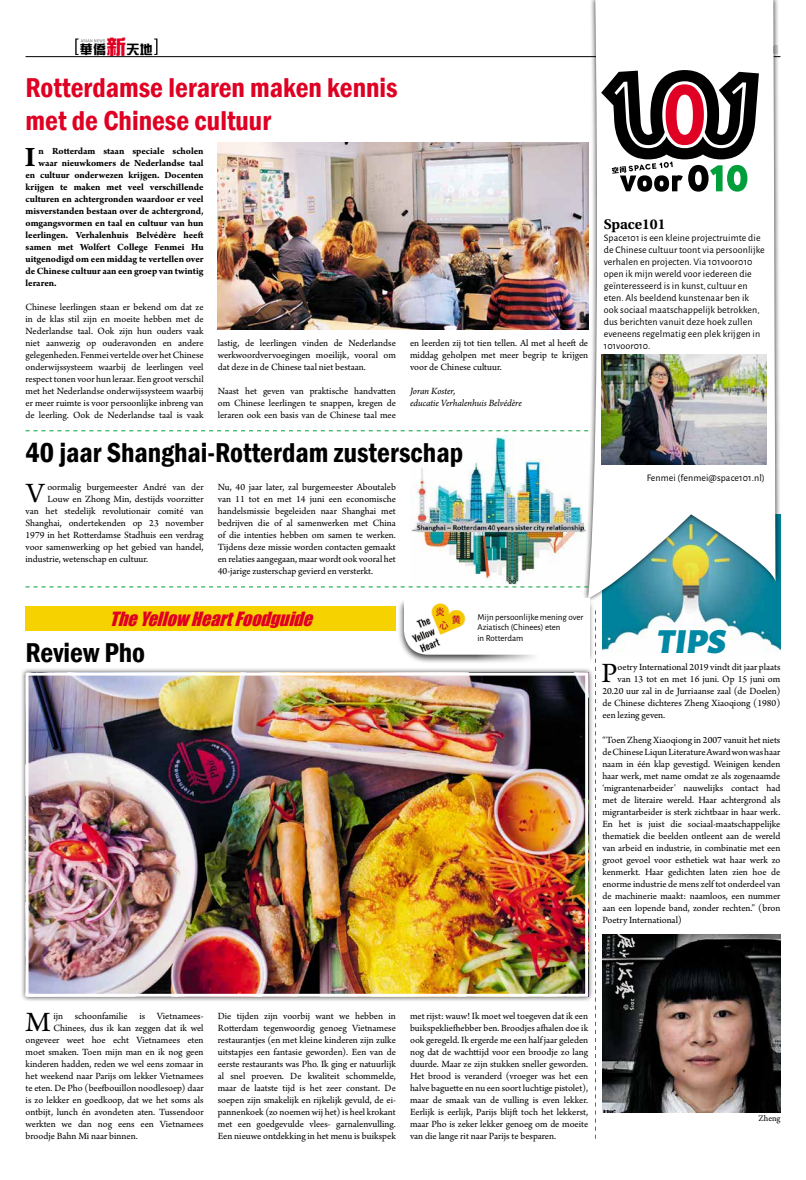
<style>
.page{position:relative;width:806px;height:1180px;background:#fff}
.page>*{position:absolute;margin:0;border:0;box-sizing:border-box;transform-origin:0 0}
.t1{font:italic 900 35.2px "Alegreya Sans";color:#0088a4}
.t2{font:700 29.8px "Arno Pro";color:#000}
.t3{font:29.4px "Arno Pro";color:#000}
.t4{font:600 condensed 28px/33.6px "Franklin Gothic";color:#df0023}
.t5{font:600 condensed 28px "Franklin Gothic";color:#000}
.t6{font:italic 18px "Impact";color:#df0023}
.t7{font:700 14px "Linguistics Pro";color:#000}
.t8{font:900 12.3px "Sing Yi";color:#000}
.t9{font:10px/12px "Arno Pro";letter-spacing:-.005em;color:#000;text-align:justify}
.t10{font:700 10px "Arno Pro";letter-spacing:-.005em;color:#000}
.t11{font:10px/12px "Alegreya Sans";letter-spacing:.01em;color:#000}
.t12{font:italic 10px/12px "Arno Pro";letter-spacing:-.005em;color:#000}
.t13{font:9px/10.8px "Alegreya Sans";color:#000}
.t14{font:9px "Arno Pro";letter-spacing:-.005em;color:#000}
.s1{font-size:19.1px;color:#df0023}
</style>
<div class="page">
<hr style="left:26px;top:56px;width:754px;height:1px;background:#000">
<svg style="left:75px;top:38px;width:30px;height:17px"></svg>
<svg style="left:154px;top:38px;width:3px;height:17px"></svg>
<img style="left:410px;top:435px;width:172px;height:151px">
<img style="left:602px;top:603px;width:178px;height:49px">
<div style="left:582px;top:0;width:198px;height:603px;background:#000;opacity:.75"></div>
<svg style="left:587px;top:0;width:188px;height:598px"></svg>
<img style="left:601px;top:355px;width:165px;height:110px">
<svg style="left:600px;top:70px;width:158px;height:122px"></svg>
<svg style="left:26px;top:430px;width:561px;height:1px"></svg>
<svg style="left:26px;top:586px;width:561px;height:1px"></svg>
<div style="left:26px;top:606px;width:369px;height:24px;background:#f6d300"></div>
<div style="left:397px;top:599px;width:197px;height:64px;background:#000;opacity:.75"></div>
<div style="left:475px;top:598px;width:115px;height:68px;background:#fff"></div>
<img style="left:400px;top:599px;width:75px;height:55px">
<img style="left:218px;top:142px;width:369px;height:187px">
<img style="left:602px;top:934px;width:178px;height:178px">
<div style="left:20px;top:667px;width:573px;height:335px;background:#000;opacity:.75"></div>
<img style="left:30px;top:676px;width:553px;height:316px">
<div style="left:26px;top:672px;width:561px;height:324px;border:3px solid #fff"></div>
<p class="t8" style="left:80px;top:43px;width:74px">華僑<span class="s1">新</span>天地</p>
<h3 class="t4" style="left:26px;top:70px;width:373px">Rotterdamse leraren maken kennis met de Chinese cultuur</h3>
<h2 class="t2" style="left:25px;top:140px;width:12px">I</h2>
<p class="t10" style="left:39px;top:145px;width:166px">n Rotterdam staan speciale scholen</p>
<p class="t10" style="left:39px;top:157px;width:166px">waar nieuwkomers de Nederlandse taal</p>
<p class="t10" style="left:26px;top:169px;width:179px">en cultuur onderwezen krijgen. Docenten</p>
<p class="t10" style="left:26px;top:181px;width:179px">krijgen te maken met veel verschillende</p>
<p class="t10" style="left:26px;top:193px;width:179px">culturen en achtergronden waardoor er veel</p>
<p class="t10" style="left:26px;top:205px;width:179px">misverstanden bestaan over de achtergrond,</p>
<p class="t10" style="left:26px;top:217px;width:179px">omgangsvormen en taal en cultuur van hun</p>
<p class="t10" style="left:26px;top:229px;width:179px">leerlingen. Verhalenhuis Belvédère heeft</p>
<p class="t10" style="left:26px;top:241px;width:179px">samen met Wolfert College Fenmei Hu</p>
<p class="t10" style="left:26px;top:253px;width:179px">uitgenodigd om een middag te vertellen over</p>
<p class="t10" style="left:26px;top:265px;width:179px">de Chinese cultuur aan een groep van twintig</p>
<p class="t10" style="left:26px;top:277px;width:33px">leraren.</p>
<p class="t9" style="left:26px;top:302px;width:179px">Chinese leerlingen staan er bekend om dat ze in de klas stil zijn en moeite hebben met de Nederlandse taal. Ook zijn hun ouders vaak niet aanwezig op ouderavonden en andere gelegenheden. Fenmei vertelde over het Chinese onderwijssysteem waarbij de leerlingen veel respect tonen voor hun leraar. Een groot verschil met het Nederlandse onderwijssysteem waarbij er meer ruimte is voor persoonlijke inbreng van de leerling. Ook de Nederlandse taal is vaak</p>
<p class="t9" style="left:218px;top:338px;width:179px">lastig, de leerlingen vinden de Nederlandse werkwoordvervoegingen moeilijk, vooral om dat deze in de Chinese taal niet bestaan.</p>
<p class="t9" style="left:218px;top:386px;width:179px">Naast het geven van praktische handvatten om Chinese leerlingen te snappen, kregen de leraren ook een basis van de Chinese taal mee</p>
<p class="t9" style="left:410px;top:338px;width:179px">en leerden zij tot tien tellen. Al met al heeft de middag geholpen met meer begrip te krijgen voor de Chinese cultuur.</p>
<p class="t12" style="left:410px;top:386px;width:113px">Joran Koster,<br>educatie Verhalenhuis Belvédère</p>
<h3 class="t5" style="left:26px;top:434px;width:439px">40 jaar Shanghai-Rotterdam zusterschap</h3>
<h3 class="t3" style="left:26px;top:476px;width:20px">V</h3>
<p class="t9" style="left:47px;top:482px;width:158px">oormalig burgemeester André van der</p>
<p class="t9" style="left:218px;top:482px;width:179px">Nu, 40 jaar later, zal burgemeester Aboutaleb van 11 tot en met 14 juni een economische handelsmissie begeleiden naar Shanghai met bedrijven die of al samenwerken met China of die intenties hebben om samen te werken.<br>Tijdens deze missie worden contacten gemaakt en relaties aangegaan, maar wordt ook vooral het 40-jarige zusterschap gevierd en versterkt.</p>
<p class="t9" style="left:47px;top:494px;width:158px">Louw en Zhong Min, destijds voorzitter</p>
<p class="t9" style="left:26px;top:506px;width:179px">van het stedelijk revolutionair comité van</p>
<p class="t9" style="left:26px;top:518px;width:179px">Shanghai, ondertekenden op 23 november</p>
<p class="t9" style="left:26px;top:530px;width:179px">1979 in het Rotterdamse Stadhuis een verdrag</p>
<p class="t9" style="left:26px;top:542px;width:179px">voor samenwerking op het gebied van handel,</p>
<p class="t9" style="left:26px;top:554px;width:124px">industrie, wetenschap en cultuur.</p>
<h3 class="t6" style="left:109px;top:604px;width:211px">TheYellowHeartFoodguide</h3>
<p class="t13" style="left:477px;top:610px;width:107px">Mijn persoonlijke mening over<br>Aziatisch (Chinees) eten<br>in Rotterdam</p>
<h3 class="t5" style="left:26px;top:634px;width:121px">Review Pho</h3>
<h3 class="t7" style="left:603px;top:213px;width:63px">Space101</h3>
<p class="t11" style="left:603px;top:231px;width:162px">Space101 is een kleine projectruimte die de Chinese cultuur toont via persoonlijke verhalen en projecten. Via 101voor010 open ik mijn wereld voor iedereen die geïnteresseerd is in kunst, cultuur en eten. Als beeldend kunstenaar ben ik ook sociaal maatschappelijk betrokken, dus berichten vanuit deze hoek zullen eveneens regelmatig een plek krijgen in 101voor010.</p>
<p class="t11" style="left:646px;top:471px;width:119px">Fenmei (fenmei@space101.nl)</p>
<h1 class="t1" style="left:656px;top:613px;width:71px">TIPS</h1>
<h3 class="t3" style="left:601px;top:656px;width:18px">P</h3>
<p class="t9" style="left:617px;top:662px;width:164px">oetry International 2019 vindt dit jaar plaats</p>
<p class="t9" style="left:617px;top:674px;width:164px">van 13 tot en met 16 juni. Op 15 juni om</p>
<p class="t9" style="left:602px;top:686px;width:179px">20.20 uur zal in de Jurriaanse zaal (de Doelen)</p>
<p class="t9" style="left:602px;top:698px;width:179px">de Chinese dichteres Zheng Xiaoqiong (1980)</p>
<p class="t9" style="left:602px;top:710px;width:64px">een lezing geven.</p>
<p class="t9" style="left:602px;top:734px;width:179px">“Toen Zheng Xiaoqiong in 2007 vanuit het niets de Chinese Liqun Literature Award won was haar naam in één klap gevestigd. Weinigen kenden haar werk, met name omdat ze als zogenaamde ‘migrantenarbeider’ nauwelijks contact had met de literaire wereld. Haar achtergrond als migrantarbeider is sterk zichtbaar in haar werk.<br>En het is juist die sociaal-maatschappelijke thematiek die beelden ontleent aan de wereld van arbeid en industrie, in combinatie met een groot gevoel voor esthetiek wat haar werk zo kenmerkt. Haar gedichten laten zien hoe de enorme industrie de mens zelf tot onderdeel van de machinerie maakt: naamloos, een nummer aan een lopende band, zonder rechten.” (bron Poetry International)</p>
<h3 class="t3" style="left:25px;top:1004px;width:27px">M</h3>
<p class="t9" style="left:53px;top:1010px;width:152px">ijn schoonfamilie is Vietnamees-</p>
<p class="t9" style="left:53px;top:1022px;width:152px">Chinees, dus ik kan zeggen dat ik wel</p>
<p class="t9" style="left:26px;top:1034px;width:179px">ongeveer weet hoe echt Vietnamees eten</p>
<p class="t9" style="left:26px;top:1046px;width:179px">moet smaken. Toen mijn man en ik nog geen</p>
<p class="t9" style="left:26px;top:1058px;width:179px">kinderen hadden, reden we wel eens zomaar in</p>
<p class="t9" style="left:26px;top:1070px;width:179px">het weekend naar Parijs om lekker Vietnamees</p>
<p class="t9" style="left:26px;top:1082px;width:179px">te eten. De Pho (beefbouillon noodlesoep) daar</p>
<p class="t9" style="left:26px;top:1094px;width:179px">is zo lekker en goedkoop, dat we het soms als</p>
<p class="t9" style="left:26px;top:1106px;width:179px">ontbijt, lunch én avondeten aten. Tussendoor</p>
<p class="t9" style="left:26px;top:1118px;width:179px">werkten we dan nog eens een Vietnamees</p>
<p class="t9" style="left:26px;top:1130px;width:114px">broodje Bahn Mi naar binnen.</p>
<p class="t9" style="left:218px;top:1010px;width:179px">Die tijden zijn voorbij want we hebben in Rotterdam tegenwoordig genoeg Vietnamese restaurantjes (en met kleine kinderen zijn zulke uitstapjes een fantasie geworden). Een van de eerste restaurants was Pho. Ik ging er natuurlijk al snel proeven. De kwaliteit schommelde, maar de laatste tijd is het zeer constant. De soepen zijn smakelijk en rijkelijk gevuld, de ei&shy;pannenkoek (zo noemen wij het) is heel krokant met een goedgevulde vlees- garnalenvulling.<br>Een nieuwe ontdekking in het menu is buikspek</p>
<p class="t9" style="left:410px;top:1010px;width:179px">met rijst: wauw! Ik moet wel toegeven dat ik een buikspekliefhebber ben. Broodjes afhalen doe ik ook geregeld. Ik ergerde me een half jaar geleden nog dat de wachttijd voor een broodje zo lang duurde. Maar ze zijn stukken sneller geworden.<br>Het brood is veranderd (vroeger was het een halve baguette en nu een soort luchtige pistolet), maar de smaak van de vulling is even lekker.<br>Eerlijk is eerlijk, Parijs blijft toch het lekkerst, maar Pho is zeker lekker genoeg om de moeite van die lange rit naar Parijs te besparen.</p>
<p class="t14" style="left:758px;top:1112px;width:23px">Zheng</p>
</div>
